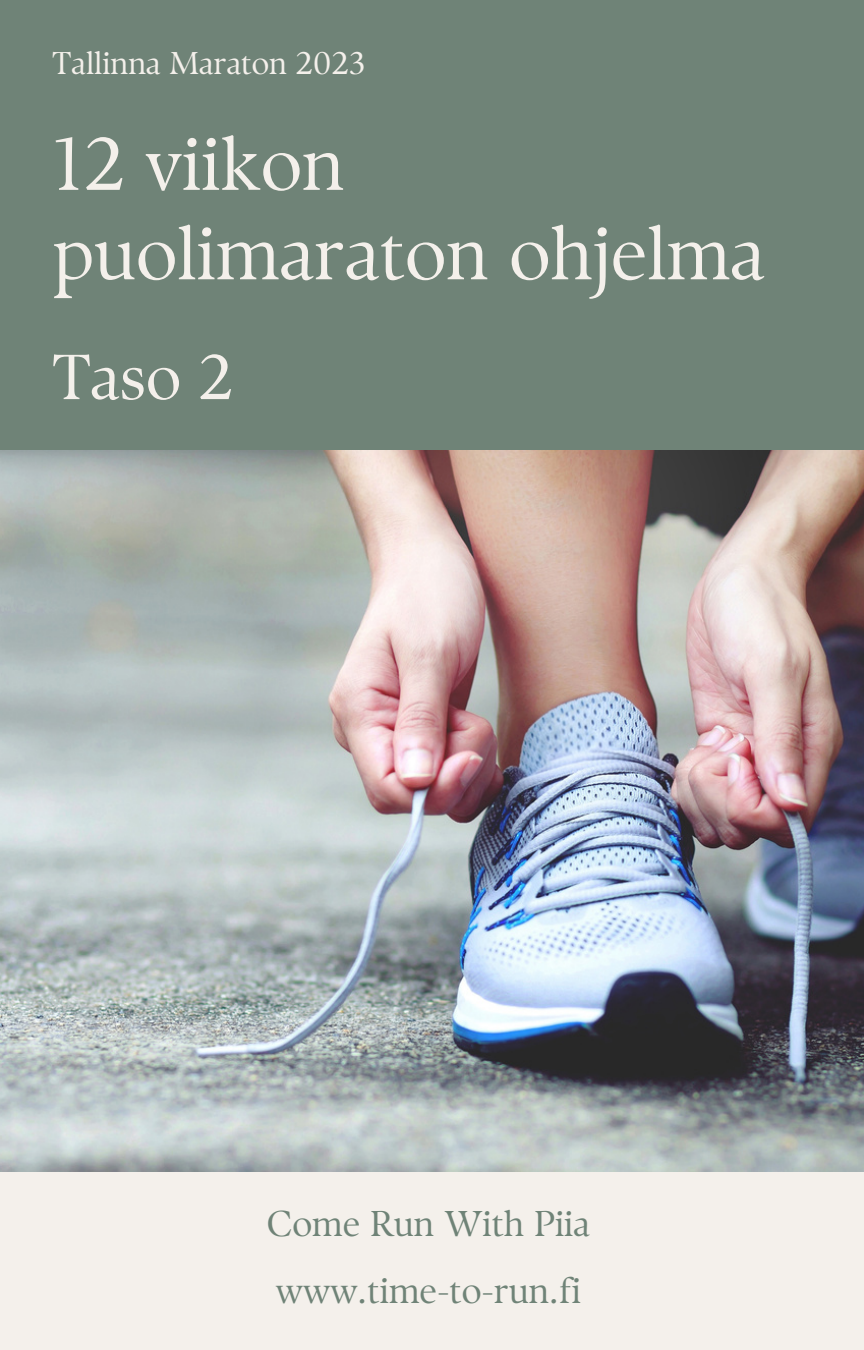
<style>
.page{position:relative;width:864px;height:1350px;background:#6f8377}
.page>*{position:absolute;margin:0;border:0;box-sizing:border-box;transform-origin:0 0}
.t1{font:74.7px "TY Serif D";color:#f4f0eb}
.t2{font:63.45px "TY Serif D";color:#f4f0eb}
.t3{font:35.77px "TY Serif D";color:#6f8377}
.t4{font:31.5px "TY Serif D";color:#f4f0eb}
</style>
<div class="page">
<div style="left:0;top:1151px;width:864px;height:199px;background:#f4f0eb"></div>
<img style="left:0;top:451px;width:864px;height:720px">
<p class="t4" style="left:53px;top:44px;width:314px">Tallinna Maraton 2023</p>
<p class="t1" style="left:53px;top:119px;width:293px">12 viikon</p>
<p class="t1" style="left:53px;top:208px;width:714px">puolimaraton ohjelma</p>
<p class="t2" style="left:53px;top:339px;width:182px">Taso 2</p>
<p class="t3" style="left:267px;top:1202px;width:325px">Come Run With Piia</p>
<p class="t3" style="left:276px;top:1269px;width:307px">www.time-to-run.fi</p>
</div>
